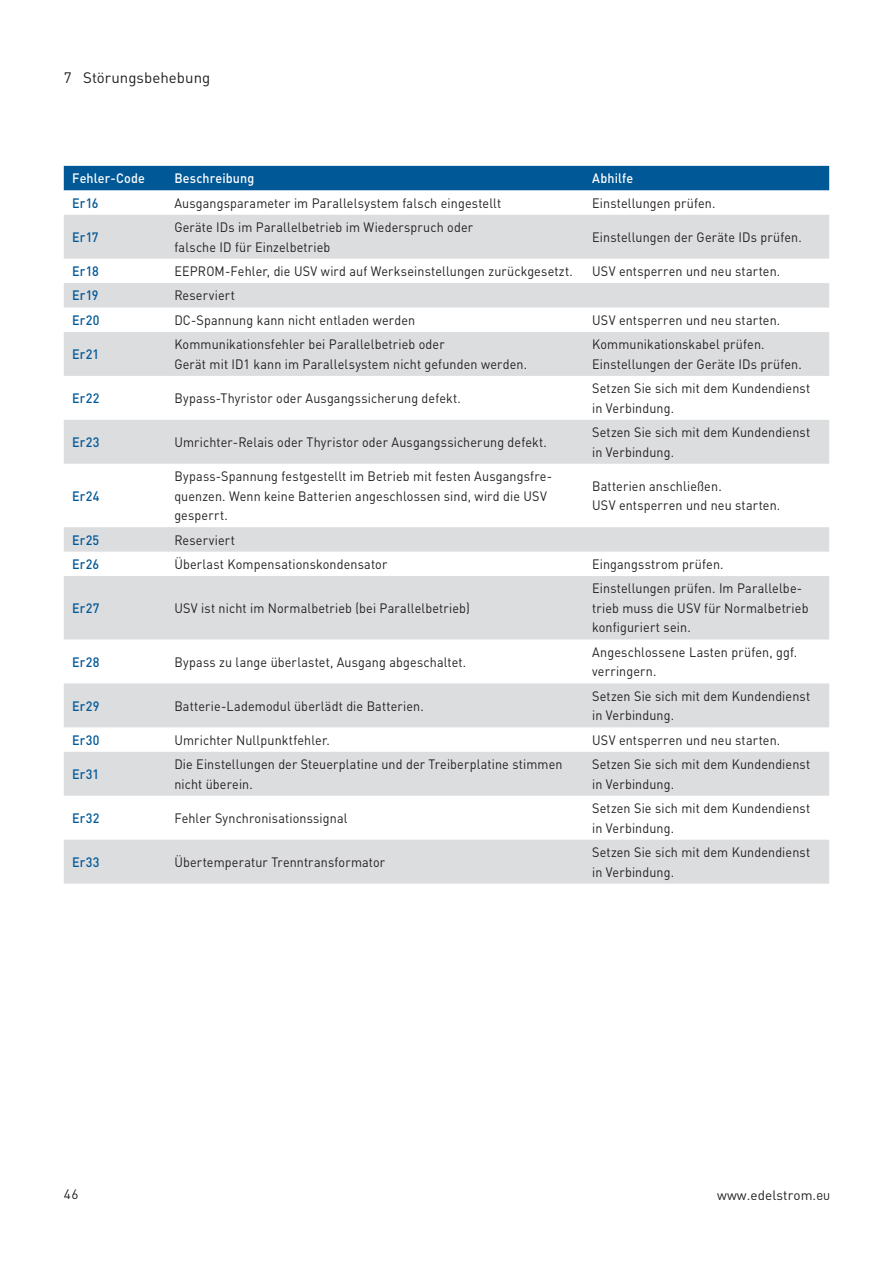
<style>
.page{position:relative;width:893px;height:1263px;background:#fff}
.page>*{position:absolute;margin:0;border:0;box-sizing:border-box;transform-origin:0 0}
.t1{font:15px "DIN Pro";letter-spacing:.005em;color:#231f20}
.t2{font:13.5px/19.5px "DIN Pro";letter-spacing:.01em;color:#231f20;scale:.93 1}
.t3{font:500 13.5px "DIN Pro";letter-spacing:.015em;color:#015897;scale:.93 1}
.t4{font:500 13.5px "DIN Pro";letter-spacing:.01em;color:#fff;scale:.93 1}
.t5{font:13.5px "DIN Pro";letter-spacing:.01em;color:#231f20}
.s1{font-family:"D DIN"}
</style>
<div class="page">
<div style="left:64px;top:166px;width:765px;height:24px;background:#015897"></div>
<svg style="left:64px;top:215px;width:765px;height:669px;fill:#dcdddf"></svg>
<p class="t1" style="left:64px;top:67px;width:148px">7 Störungsbehebung</p>
<p class="t4" style="left:72px;top:169px;width:80px">Fehler-Code</p>
<p class="t4" style="left:174px;top:169px;width:88px">Beschreibung</p>
<p class="t4" style="left:592px;top:169px;width:46px">Abhilfe</p>
<p class="t3" style="left:72px;top:194px;width:30px">Er16</p>
<p class="t2" style="left:174px;top:192px;width:353px">Ausgangsparameter im Parallelsystem falsch eingestellt</p>
<p class="t2" style="left:592px;top:192px;width:134px">Einstellungen prüfen.</p>
<p class="t3" style="left:72px;top:228px;width:30px">Er17</p>
<p class="t2" style="left:174px;top:217px;width:323px">Geräte IDs im Parallelbetrieb im Wiederspruch oder falsche ID für Einzelbetrieb</p>
<p class="t2" style="left:592px;top:227px;width:227px">Einstellungen der Geräte IDs prüfen.</p>
<p class="t3" style="left:72px;top:262px;width:30px">Er18</p>
<p class="t2" style="left:174px;top:261px;width:430px">EEPROM-Fehler, die USV wird auf Werkseinstellungen zurückgesetzt.</p>
<p class="t2" style="left:592px;top:261px;width:204px">USV entsperren und neu starten.</p>
<p class="t3" style="left:72px;top:286px;width:30px">Er19</p>
<p class="t2" style="left:174px;top:285px;width:67px">Reserviert</p>
<p class="t3" style="left:72px;top:311px;width:31px">Er20</p>
<p class="t2" style="left:174px;top:310px;width:261px">DC-Spannung kann nicht entladen werden</p>
<p class="t2" style="left:592px;top:310px;width:204px">USV entsperren und neu starten.</p>
<p class="t3" style="left:72px;top:345px;width:30px">Er21</p>
<p class="t2" style="left:174px;top:334px;width:381px">Kommunikationsfehler bei Parallelbetrieb oder<br>Gerät mit ID1 kann im Parallelsystem nicht gefunden werden.</p>
<p class="t2" style="left:592px;top:334px;width:227px">Kommunikationskabel prüfen.<br>Einstellungen der Geräte IDs prüfen.</p>
<p class="t3" style="left:72px;top:389px;width:31px">Er22</p>
<p class="t2" style="left:174px;top:388px;width:310px">Bypass-Thyristor oder Ausgangssicherung defekt.</p>
<p class="t2" style="left:592px;top:378px;width:236px">Setzen Sie sich mit dem Kundendienst in Verbindung.</p>
<p class="t3" style="left:72px;top:433px;width:31px">Er23</p>
<p class="t2" style="left:174px;top:432px;width:402px">Umrichter-Relais oder Thyristor oder Ausgangssicherung defekt.</p>
<p class="t2" style="left:592px;top:422px;width:236px">Setzen Sie sich mit dem Kundendienst in Verbindung.</p>
<p class="t3" style="left:72px;top:487px;width:31px">Er24</p>
<p class="t2" style="left:174px;top:466px;width:408px">Bypass-Spannung festgestellt im Betrieb mit festen Ausgangsfre&shy;quenzen. Wenn keine Batterien angeschlossen sind, wird die USV gesperrt.</p>
<p class="t2" style="left:592px;top:476px;width:204px">Batterien anschließen.<br>USV entsperren und neu starten.</p>
<p class="t3" style="left:72px;top:530px;width:31px">Er25</p>
<p class="t2" style="left:174px;top:529px;width:67px">Reserviert</p>
<p class="t3" style="left:72px;top:555px;width:31px">Er26</p>
<p class="t2" style="left:174px;top:554px;width:230px">Überlast Kompensationskondensator</p>
<p class="t2" style="left:592px;top:554px;width:143px">Eingangsstrom prüfen.</p>
<p class="t3" style="left:72px;top:599px;width:31px">Er27</p>
<p class="t2" style="left:174px;top:598px;width:319px">USV ist nicht im Normalbetrieb (bei Parallelbetrieb)</p>
<p class="t2" style="left:592px;top:578px;width:234px">Einstellungen prüfen. Im Parallelbe&shy;trieb muss die USV für Normalbetrieb konfiguriert sein.</p>
<p class="t3" style="left:72px;top:652px;width:31px">Er28</p>
<p class="t2" style="left:174px;top:651px;width:315px">Bypass zu lange überlastet, Ausgang abgeschaltet.</p>
<p class="t2" style="left:592px;top:642px;width:222px">Angeschlossene Lasten prüfen, ggf. verringern.</p>
<p class="t3" style="left:72px;top:696px;width:31px">Er29</p>
<p class="t2" style="left:174px;top:695px;width:270px">Batterie-Lademodul überlädt die Batterien.</p>
<p class="t2" style="left:592px;top:686px;width:236px">Setzen Sie sich mit dem Kundendienst in Verbindung.</p>
<p class="t3" style="left:72px;top:731px;width:31px">Er30</p>
<p class="t2" style="left:174px;top:729px;width:169px">Umrichter Nullpunktfehler.</p>
<p class="t2" style="left:592px;top:729px;width:204px">USV entsperren und neu starten.</p>
<p class="t3" style="left:72px;top:765px;width:30px">Er31</p>
<p class="t2" style="left:174px;top:754px;width:419px">Die Einstellungen der Steuerplatine und der Treiberplatine stimmen nicht überein.</p>
<p class="t2" style="left:592px;top:754px;width:236px">Setzen Sie sich mit dem Kundendienst in Verbindung.</p>
<p class="t3" style="left:72px;top:809px;width:31px">Er32</p>
<p class="t2" style="left:174px;top:808px;width:188px">Fehler Synchronisationssignal</p>
<p class="t2" style="left:592px;top:798px;width:236px">Setzen Sie sich mit dem Kundendienst in Verbindung.</p>
<p class="t3" style="left:72px;top:853px;width:31px">Er33</p>
<p class="t2" style="left:174px;top:852px;width:228px">Übertemperatur Trenntransformator</p>
<p class="t2" style="left:592px;top:842px;width:236px">Setzen Sie sich mit dem Kundendienst in Verbindung.</p>
<p class="t5" style="left:64px;top:1185px;width:16px">46</p>
<p class="t5" style="left:717px;top:1186px;width:115px">www.edelstrom.<span class="s1">eu</span></p>
</div>
